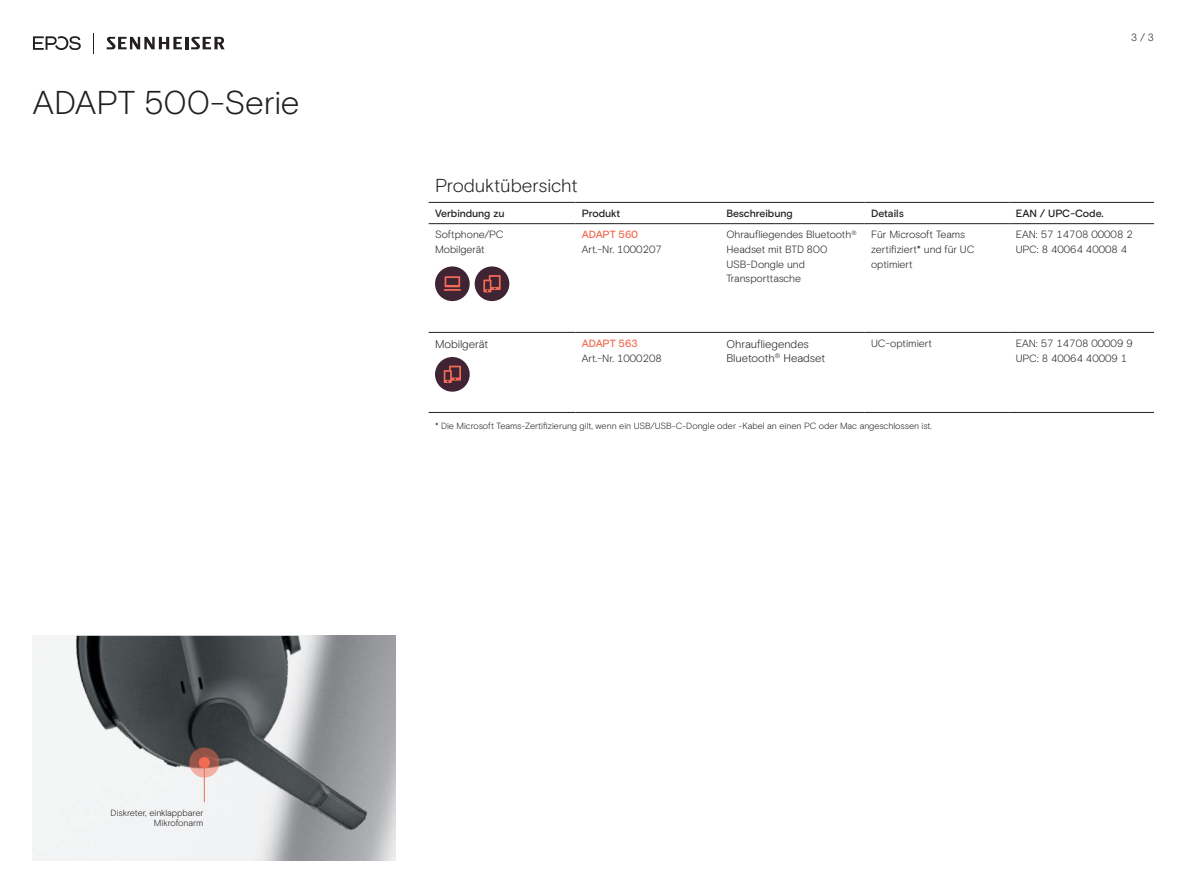
<style>
.page{position:relative;width:1187px;height:893px;background:#fff}
.page>*{position:absolute;margin:0;border:0;box-sizing:border-box;transform-origin:0 0}
.t1{font:300 33px "EPOS Basis";letter-spacing:-.01em;color:#231f20}
.t2{font:300 18.75px "EPOS Basis";letter-spacing:-.005em;color:#231f20}
.t3{font:300 11.25px/14.7px "EPOS Basis";letter-spacing:-.005em;color:#231f20}
.t4{font:300 10.5px/14.7px "EPOS Basis";color:#231f20}
.t5{font:500 10.5px "EPOS Basis";letter-spacing:-.005em;color:#231f20}
.t6{font:500 10.5px "EPOS Basis";letter-spacing:-.015em;color:#f26b54}
.t7{font:300 9px/10.5px "EPOS Basis";letter-spacing:-.005em;color:#231f20;text-align:right}
</style>
<div class="page">
<img style="left:33px;top:636px;width:362px;height:224px">
<hr style="left:720px;top:223px;width:144px;height:1px;background:#231f20">
<hr style="left:864px;top:223px;width:145px;height:1px;background:#231f20">
<hr style="left:1009px;top:223px;width:144px;height:1px;background:#231f20">
<hr style="left:720px;top:202px;width:144px;height:1px;background:#231f20">
<hr style="left:864px;top:202px;width:145px;height:1px;background:#231f20">
<hr style="left:1009px;top:202px;width:144px;height:1px;background:#231f20">
<hr style="left:428px;top:202px;width:147px;height:1px;background:#231f20">
<hr style="left:575px;top:202px;width:145px;height:1px;background:#231f20">
<hr style="left:575px;top:223px;width:145px;height:1px;background:#231f20">
<hr style="left:428px;top:223px;width:147px;height:1px;background:#231f20">
<hr style="left:428px;top:332px;width:147px;height:1px;background:#231f20">
<hr style="left:575px;top:332px;width:145px;height:1px;background:#231f20">
<hr style="left:720px;top:332px;width:144px;height:1px;background:#231f20">
<hr style="left:864px;top:332px;width:145px;height:1px;background:#231f20">
<hr style="left:1009px;top:332px;width:144px;height:1px;background:#231f20">
<hr style="left:428px;top:412px;width:147px;height:1px;background:#231f20">
<hr style="left:575px;top:412px;width:145px;height:1px;background:#231f20">
<hr style="left:720px;top:412px;width:144px;height:1px;background:#231f20">
<hr style="left:864px;top:412px;width:145px;height:1px;background:#231f20">
<hr style="left:1009px;top:412px;width:144px;height:1px;background:#231f20">
<svg style="left:189px;top:747px;width:30px;height:31px"></svg>
<div style="left:199px;top:757px;width:11px;height:11px;background:#f26b54;border-radius:50%"></div>
<hr style="left:204px;top:763px;width:1px;height:39px;background:#f26b54">
<svg style="left:93px;top:33px;width:1px;height:20px"></svg>
<svg style="left:107px;top:37px;width:118px;height:12px"></svg>
<svg style="left:33px;top:36px;width:48px;height:14px"></svg>
<div style="left:435px;top:266px;width:34px;height:35px;background:#402433;border-radius:50%"></div>
<svg style="left:443px;top:276px;width:18px;height:15px"></svg>
<div style="left:474px;top:266px;width:35px;height:35px;background:#402433;border-radius:50%"></div>
<svg style="left:483px;top:275px;width:17px;height:17px"></svg>
<div style="left:435px;top:357px;width:34px;height:35px;background:#402433;border-radius:50%"></div>
<svg style="left:443px;top:366px;width:18px;height:17px"></svg>
<h1 class="t1" style="left:33px;top:83px;width:268px">ADAPT 500-Serie</h1>
<p class="t4" style="left:1130px;top:30px;width:24px">3 / 3</p>
<h2 class="t2" style="left:435px;top:174px;width:144px">Produktübersicht</h2>
<p class="t5" style="left:435px;top:207px;width:71px">Verbindung zu</p>
<p class="t5" style="left:581px;top:207px;width:40px">Produkt</p>
<p class="t5" style="left:726px;top:207px;width:68px">Beschreibung</p>
<p class="t5" style="left:871px;top:207px;width:34px">Details</p>
<p class="t5" style="left:1015px;top:207px;width:89px">EAN / UPC-Code.</p>
<p class="t4" style="left:435px;top:227px;width:70px">Softphone/PC<br>Mobilgerät</p>
<p class="t6" style="left:581px;top:228px;width:58px">ADAPT 560</p>
<p class="t4" style="left:726px;top:227px;width:132px">Ohraufliegendes Bluetooth<sup>®<br></sup>Headset mit BTD 800<br>USB-Dongle und<br>Transporttasche</p>
<p class="t4" style="left:871px;top:227px;width:105px">Für Microsoft Teams zertifiziert* und für UC optimiert</p>
<p class="t4" style="left:1015px;top:227px;width:118px">EAN: 57 14708 00008 2<br>UPC: 8 40064 40008 4</p>
<p class="t4" style="left:581px;top:242px;width:82px">Art.-Nr. 1000207</p>
<p class="t3" style="left:435px;top:336px;width:55px">Mobilgerät</p>
<p class="t6" style="left:581px;top:337px;width:58px">ADAPT 563</p>
<p class="t4" style="left:581px;top:351px;width:82px">Art.-Nr. 1000208</p>
<p class="t3" style="left:726px;top:336px;width:100px">Ohraufliegendes<br>Bluetooth<sup>®</sup> Headset</p>
<p class="t4" style="left:871px;top:336px;width:62px">UC-optimiert</p>
<p class="t4" style="left:1015px;top:336px;width:118px">EAN: 57 14708 00009 9<br>UPC: 8 40064 40009 1</p>
<p class="t7" style="left:435px;top:421px;width:498px">* Die Microsoft Teams-Zertifizierung gilt, wenn ein USB/USB-C-Dongle oder -Kabel an einen PC oder Mac angeschlossen ist.</p>
<p class="t7" style="left:111px;top:807px;width:94px">Diskreter, einklappbarer<br>Mikrofonarm</p>
</div>
